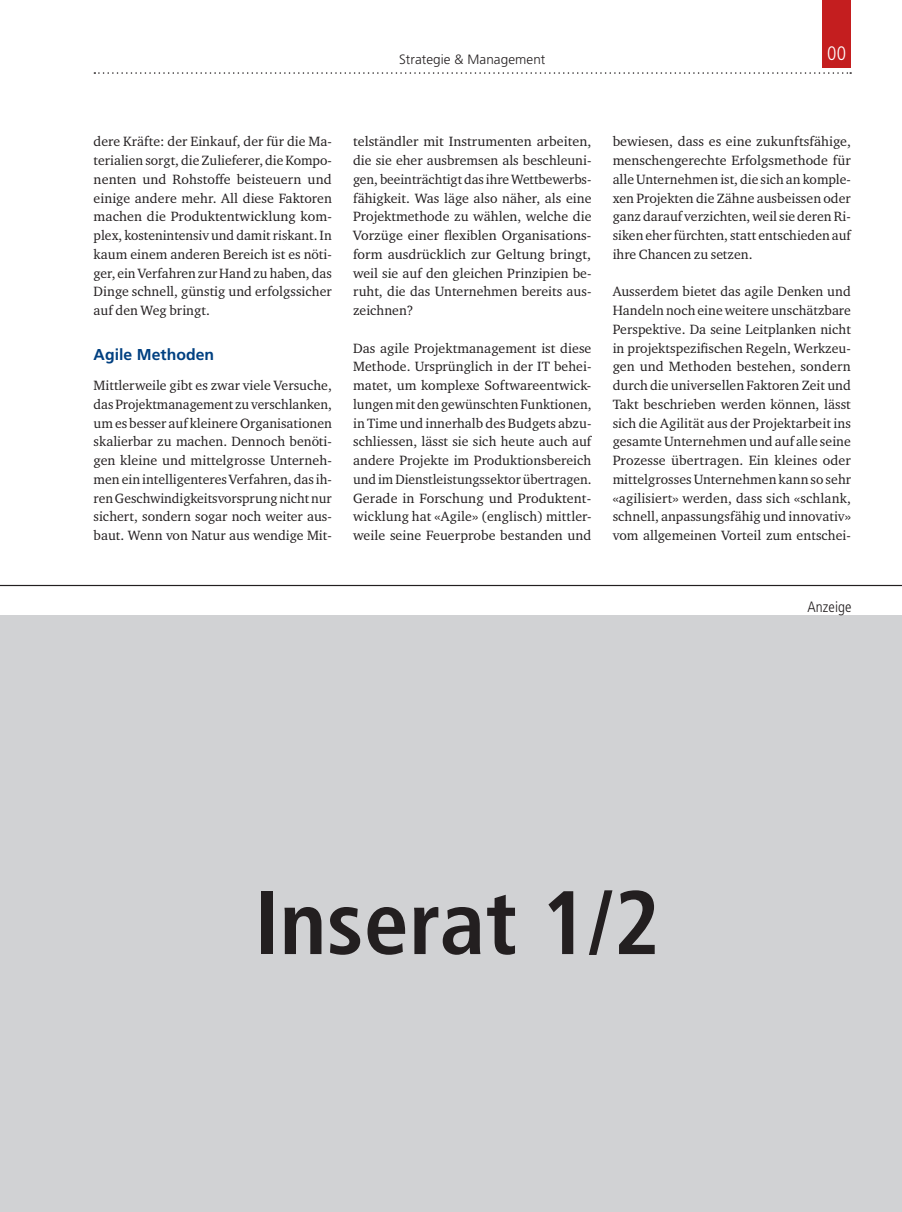
<style>
.page{position:relative;width:902px;height:1212px;background:#fff}
.page>*{position:absolute;margin:0;border:0;box-sizing:border-box;transform-origin:0 0}
.t1{font:700 condensed 90px "Frutiger LT Std";letter-spacing:.005em;color:#231f20}
.t2{font:300 condensed 19.5px "Frutiger LT Std";color:#fff}
.t3{font:700 15.75px "Frutiger LT Std";letter-spacing:.005em;color:#014081}
.t4{font:300 condensed 15px "Frutiger LT Std";letter-spacing:.005em;color:#231f20}
.t5{font:13.8px/18.8px "Charter ITC Std";letter-spacing:.005em;color:#231f20;text-align:justify}
.t6{font:300 13.5px "Frutiger LT Std";letter-spacing:.005em;color:#231f20}
</style>
<div class="page">
<div style="left:822px;top:0;width:28px;height:68px;background:#c41e1f"></div>
<svg style="left:94px;top:72px;width:757px;height:2px"></svg>
<div style="left:0;top:616px;width:901px;height:596px;background:#d1d2d4"></div>
<hr style="left:0;top:585px;width:901px;height:1px;background:#231f20">
<p class="t6" style="left:399px;top:51px;width:148px">Strategie &amp; Management</p>
<h2 class="t2" style="left:827px;top:42px;width:21px">00</h2>
<p class="t5" style="left:94px;top:132px;width:240px">dere Kräfte: der Einkauf, der für die Ma&shy;terialien sorgt, die Zulieferer, die Kompo&shy;nenten und Rohstoffe beisteuern und einige andere mehr. All diese Faktoren machen die Produktentwicklung kom&shy;plex, kostenintensiv und damit riskant. In kaum einem anderen Bereich ist es nöti&shy;ger, ein Verfahren zur Hand zu haben, das Dinge schnell, günstig und erfolgssicher auf den Weg bringt.</p>
<p class="t3" style="left:94px;top:345px;width:122px">Agile Methoden</p>
<p class="t5" style="left:94px;top:376px;width:240px">Mittlerweile gibt es zwar viele Versuche, das Projektmanagement zu verschlanken, um es besser auf kleinere Organisationen skalierbar zu machen. Dennoch benöti&shy;gen kleine und mittelgrosse Unterneh&shy;men ein intelligenteres Verfahren, das ih&shy;ren Geschwindigkeitsvorsprung nicht nur sichert, sondern sogar noch weiter aus&shy;baut. Wenn von Natur aus wendige Mit-</p>
<p class="t5" style="left:353px;top:132px;width:240px">telständler mit Instrumenten arbeiten, die sie eher ausbremsen als beschleuni&shy;gen, beeinträchtigt das ihre Wettbewerbs&shy;fähigkeit. Was läge also näher, als eine Projektmethode zu wählen, welche die Vorzüge einer flexiblen Organisations&shy;form ausdrücklich zur Geltung bringt, weil sie auf den gleichen Prinzipien be&shy;ruht, die das Unternehmen bereits aus&shy;zeichnen?</p>
<p class="t5" style="left:353px;top:338px;width:240px">Das agile Projektmanagement ist diese Methode. Ursprünglich in der IT behei&shy;matet, um komplexe Softwareentwick&shy;lungen mit den gewünschten Funktionen, in Time und innerhalb des Budgets abzu&shy;schliessen, lässt sie sich heute auch auf andere Projekte im Produktionsbereich und im Dienstleistungssektor übertragen.<br>Gerade in Forschung und Produktent&shy;wicklung hat «Agile» (englisch) mittler&shy;weile seine Feuerprobe bestanden und</p>
<p class="t5" style="left:612px;top:132px;width:240px">bewiesen, dass es eine zukunftsfähige, menschengerechte Erfolgsmethode für alle Unternehmen ist, die sich an komple&shy;xen Projekten die Zähne ausbeissen oder ganz darauf verzichten, weil sie deren Ri&shy;siken eher fürchten, statt entschieden auf ihre Chancen zu setzen.</p>
<p class="t5" style="left:612px;top:282px;width:240px">Ausserdem bietet das agile Denken und Handeln noch eine weitere unschätzbare Perspektive. Da seine Leitplanken nicht in projektspezifischen Regeln, Werkzeu&shy;gen und Methoden bestehen, sondern durch die universellen Faktoren Zeit und Takt beschrieben werden können, lässt sich die Agilität aus der Projektarbeit ins gesamte Unternehmen und auf alle seine Prozesse übertragen. Ein kleines oder mittelgrosses Unternehmen kann so sehr «agilisiert» werden, dass sich «schlank, schnell, anpassungsfähig und innovativ» vom allgemeinen Vorteil zum entschei-</p>
<p class="t4" style="left:807px;top:599px;width:45px">Anzeige</p>
<h1 class="t1" style="left:254px;top:869px;width:407px">Inserat 1/2</h1>
</div>
